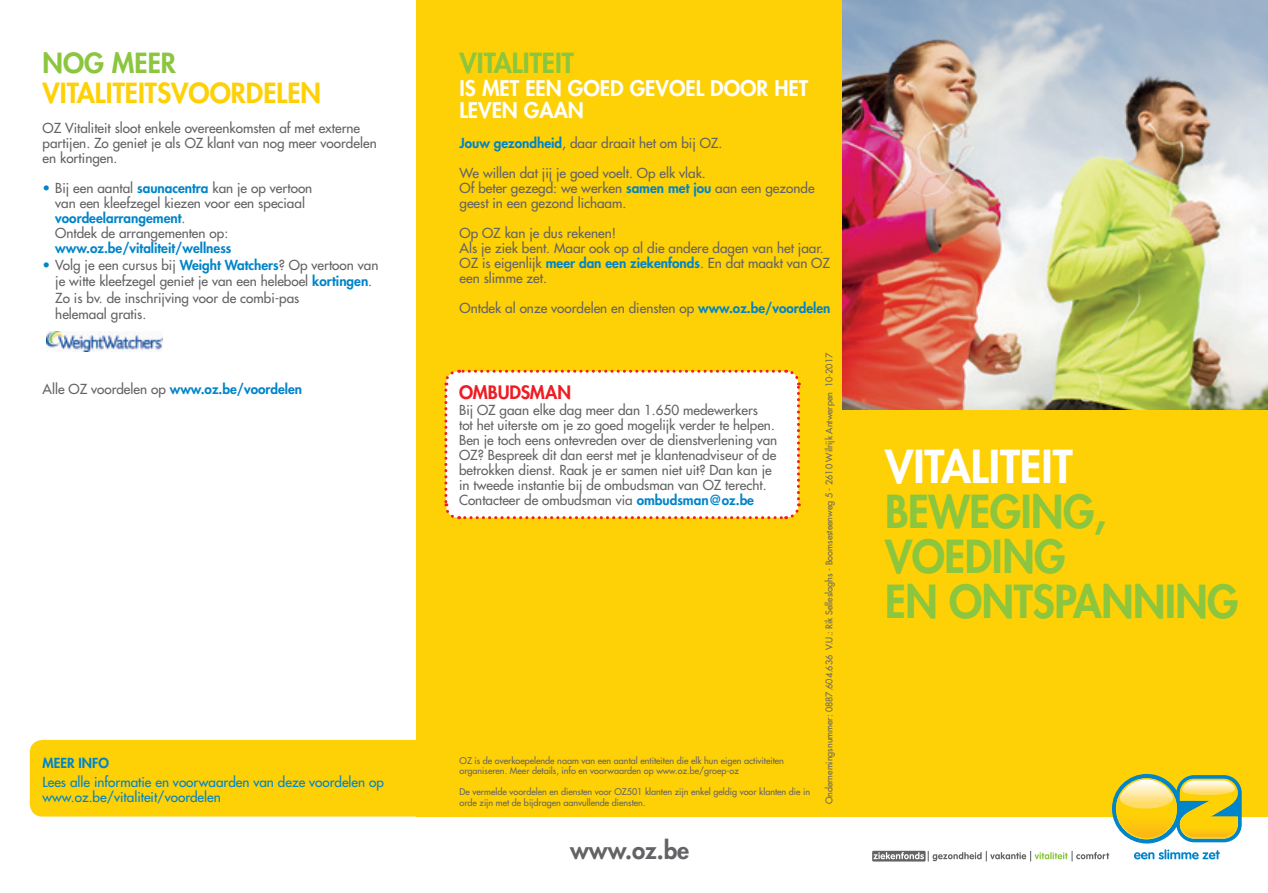
<style>
.page{position:relative;width:1268px;height:893px;background:#fff}
.page>*{position:absolute;margin:0;border:0;box-sizing:border-box;transform-origin:0 0}
.t1{font:800 44.25px/45px "Futura Std";letter-spacing:-.01em;color:#8bc63e;scale:.96 1}
.t2{font:800 44.25px "Futura Std";color:#fff}
.t3{font:800 27px "Futura Std";color:#fed006}
.t4{font:800 27px "Futura Std";color:#8bc63e}
.t5{font:800 24px "Futura Std";color:#636366}
.t6{font:800 21px/22.5px "Futura Std";color:#fff}
.t7{font:800 18px "Futura Std";letter-spacing:-.01em;color:#ee1d23}
.t8{font:500 13.5px/15px "Futura Std";color:#636366}
.t9{font:500 13.5px/15px "Futura Std";color:#0084ca}
.t10{font:800 13.5px "Futura Std";color:#0084ca}
.t11{font:500 9px/10.5px "Futura Std";color:#636366}
.s1{font-weight:800;color:#0084ca}
.s2{font-weight:500;color:#636366}
</style>
<div class="page">
<img style="left:841px;top:0;width:426px;height:410px">
<div style="left:841px;top:410px;width:426px;height:406px;background:#fed006"></div>
<svg style="left:1111px;top:774px;width:130px;height:69px"></svg>
<svg style="left:1134px;top:849px;width:85px;height:10px"></svg>
<svg style="left:873px;top:851px;width:236px;height:10px"></svg>
<div style="left:30px;top:740px;width:399px;height:77px;background:#fed006"></div>
<img style="left:47px;top:332px;width:115px;height:20px">
<div style="left:416px;top:0;width:425px;height:816px;background:#fed006"></div>
<div style="left:444px;top:369px;width:357px;height:151px;background:#fff"></div>
<h2 class="t4" style="left:43px;top:46px;width:135px">NOG MEER</h2>
<h2 class="t3" style="left:43px;top:76px;width:280px">VITALITEITSVOORDELEN</h2>
<p class="t8" style="left:43px;top:121px;width:335px">OZ Vitaliteit sloot enkele overeenkomsten af met externe partijen. Zo geniet je als OZ klant van nog meer voordelen en kortingen.</p>
<p class="t8" style="left:55px;top:181px;width:258px;text-indent:-13px"><span class="s1">•</span> Bij een aantal <span class="s1">saunacentra</span> kan je op vertoon van een kleefzegel kiezen voor een speciaal <span class="s1">voordeelarrangement</span>.<br>Ontdek de arrangementen op:</p>
<p class="t10" style="left:55px;top:240px;width:177px">www.oz.be/vitaliteit/wellness</p>
<p class="t8" style="left:55px;top:257px;width:324px;line-height:16.5px;text-indent:-13px"><span class="s1">•</span> Volg je een cursus bij <span class="s1">Weight Watchers</span>? Op vertoon van je witte kleefzegel geniet je van een heleboel <span class="s1">kortingen</span>.<br>Zo is bv. de inschrijving voor de combi-pas<br>helemaal gratis.</p>
<h2 class="t4" style="left:459px;top:46px;width:116px">VITALITEIT</h2>
<h3 class="t6" style="left:459px;top:77px;width:350px">IS MET EEN GOED GEVOEL DOOR HET<br>LEVEN GAAN</h3>
<p class="t8" style="left:459px;top:136px;width:264px"><span class="s1">Jouw gezondheid</span>, daar draait het om bij OZ.</p>
<p class="t8" style="left:459px;top:166px;width:356px">We willen dat jij je goed voelt. Op elk vlak.<br>Of beter gezegd: we werken <span class="s1">samen met jou</span> aan een gezonde geest in een gezond lichaam.</p>
<p class="t8" style="left:459px;top:226px;width:372px">Op OZ kan je dus rekenen!<br>Als je ziek bent. Maar ook op al die andere dagen van het jaar.<br>OZ is eigenlijk <span class="s1">meer dan een ziekenfonds</span>. En dat maakt van OZ een slimme zet.</p>
<p class="t8" style="left:459px;top:301px;width:372px">Ontdek al onze voordelen en diensten op <span class="s1">www.oz.be/voordelen</span></p>
<p class="t10" style="left:43px;top:381px;width:261px"><span class="s2">Alle OZ voordelen op</span> www.oz.be/voordelen</p>
<p class="t10" style="left:43px;top:754px;width:68px">MEER INFO</p>
<p class="t9" style="left:43px;top:775px;width:343px">Lees alle informatie en voorwaarden van deze voordelen op www.oz.be/vitaliteit/voordelen</p>
<h3 class="t7" style="left:459px;top:381px;width:113px">OMBUDSMAN</h3>
<p class="t8" style="left:459px;top:403px;width:319px">Bij OZ gaan elke dag meer dan 1.650 medewerkers<br>tot het uiterste om je zo goed mogelijk verder te helpen.<br>Ben je toch eens ontevreden over de dienstverlening van OZ? Bespreek dit dan eerst met je klantenadviseur of de betrokken dienst. Raak je er samen niet uit? Dan kan je in tweede instantie bij de ombudsman van OZ terecht.<br>Contacteer de ombudsman via <span class="s1">ombudsman@oz.be</span></p>
<p class="t11" style="left:459px;top:755px;width:326px">OZ is de overkoepelende naam van een aantal entiteiten die elk hun eigen activiteiten organiseren. Meer details, info en voorwaarden op www.oz.be/groep-oz</p>
<p class="t11" style="left:459px;top:787px;width:352px">De vermelde voordelen en diensten voor OZ501 klanten zijn enkel geldig voor klanten die in orde zijn met de bijdragen aanvullende diensten.</p>
<p class="t11" style="left:823px;top:804px;width:453px;rotate:-90deg">Ondernemingsnummer: 0887.604.636 V.U.: Rik Selleslaghs - Boomsesteenweg 5 - 2610 Wilrijk Antwerpen 10-2017</p>
<h1 class="t2" style="left:884px;top:439px;width:189px">VITALITEIT</h1>
<h1 class="t1" style="left:884px;top:489px;width:370px">BEWEGING,<br>VOEDING<br>EN ONTSPANNING</h1>
<h3 class="t5" style="left:570px;top:835px;width:121px">www.oz.be</h3>
</div>
